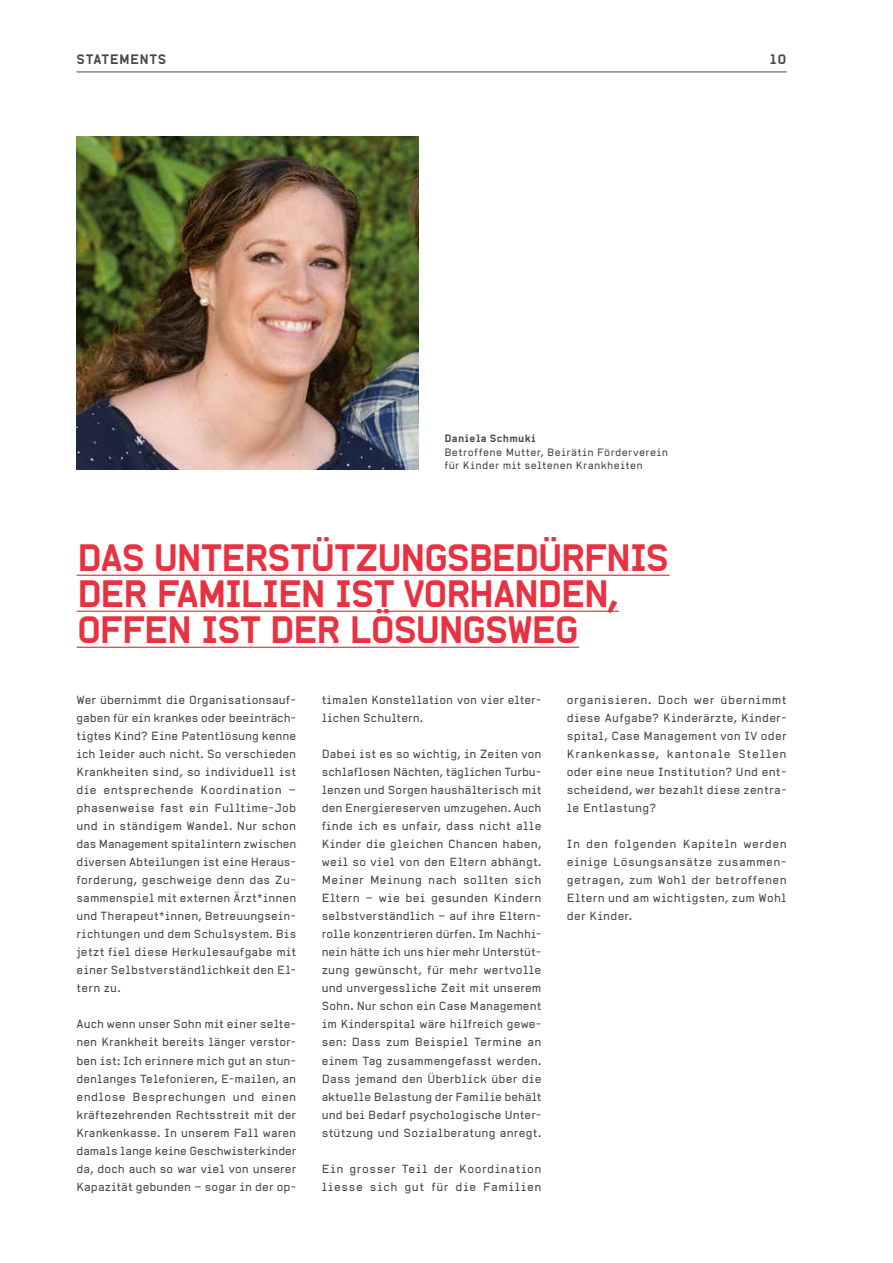
<style>
.page{position:relative;width:893px;height:1263px;background:#fff}
.page>*{position:absolute;margin:0;border:0;box-sizing:border-box;transform-origin:0 0}
.t1{font:700 37.5px/36px "Alpha Headline Pre";letter-spacing:-.055em;color:#e63241}
.t2{font:700 13.5px "Alpha Headline Pre";letter-spacing:.02em;color:#4b4744}
.t3{font:11.7px/18px "Alpha Headline Pre";letter-spacing:.01em;color:#4b4744;text-align:justify}
.t4{font:11.7px/18px "Alpha Headline Pre";letter-spacing:.045em;color:#4b4744}
.t5{font:10.5px/13.5px "Alpha Headline Pre";letter-spacing:.035em;color:#4b4744}
.t6{font:700 10.5px "Alpha Headline Pre";letter-spacing:.035em;color:#4b4744}
</style>
<div class="page">
<hr style="left:77px;top:575px;width:593px;height:1px;background:#e63241">
<hr style="left:77px;top:611px;width:542px;height:1px;background:#e63241">
<hr style="left:77px;top:647px;width:502px;height:1px;background:#e63241">
<img style="left:77px;top:136px;width:342px;height:333px">
<hr style="left:77px;top:72px;width:710px;height:1px;background:#4b4744">
<p class="t2" style="left:77px;top:51px;width:91px">STATEMENTS</p>
<p class="t2" style="left:769px;top:51px;width:19px">10</p>
<p class="t6" style="left:444px;top:432px;width:93px">Daniela Schmuki</p>
<p class="t5" style="left:444px;top:445px;width:225px">Betroffene Mutter, Beirätin Förderverein für Kinder mit seltenen Krankheiten</p>
<h1 class="t1" style="left:77px;top:539px;width:594px">DAS UNTERSTÜTZUNGSBEDÜRFNIS<br>DER FAMILIEN IST VORHANDEN,<br>OFFEN IST DER LÖSUNGSWEG</h1>
<p class="t3" style="left:77px;top:690px;width:221px;text-align:left">Wer übernimmt die Organisationsauf&shy;gaben für ein krankes oder beeinträch&shy;tigtes Kind? Eine Patentlösung kenne ich leider auch nicht. So verschieden Krankheiten sind, so individuell ist die entsprechende Koordination – phasenweise fast ein Fulltime-Job und in ständigem Wandel. Nur schon das Management spitalintern zwischen diversen Abteilungen ist eine Heraus&shy;forderung, geschweige denn das Zu&shy;sammenspiel mit externen Ärzt*innen und Therapeut*innen, Betreuungsein&shy;richtungen und dem Schulsystem. Bis jetzt fiel diese Herkulesaufgabe mit einer Selbstverständlichkeit den El&shy;tern zu.</p>
<p class="t3" style="left:77px;top:1015px;width:221px">Auch wenn unser Sohn mit einer selte&shy;nen Krankheit bereits länger verstor&shy;ben ist: Ich erinnere mich gut an stun&shy;denlanges Telefonieren, E-mailen, an endlose Besprechungen und einen kräftezehrenden Rechtsstreit mit der Krankenkasse. In unserem Fall waren damals lange keine Geschwisterkinder da, doch auch so war viel von unserer Kapazität gebunden – sogar in der op-</p>
<p class="t3" style="left:322px;top:690px;width:221px">timalen Konstellation von vier elter&shy;lichen Schultern.</p>
<p class="t3" style="left:322px;top:744px;width:221px">Dabei ist es so wichtig, in Zeiten von schlaflosen Nächten, täglichen Turbu&shy;lenzen und Sorgen haushälterisch mit den Energiereserven umzugehen. Auch finde ich es unfair, dass nicht alle Kinder die gleichen Chancen haben, weil so viel von den Eltern abhängt.<br>Meiner Meinung nach sollten sich Eltern – wie bei gesunden Kindern selbstverständlich – auf ihre Eltern&shy;rolle konzentrieren dürfen. Im Nachhi&shy;nein hätte ich uns hier mehr Unterstüt&shy;zung gewünscht, für mehr wertvolle und unvergessliche Zeit mit unserem Sohn. Nur schon ein Case Management im Kinderspital wäre hilfreich gewe&shy;sen: Dass zum Beispiel Termine an einem Tag zusammengefasst werden.<br>Dass jemand den Überblick über die aktuelle Belastung der Familie behält und bei Bedarf psychologische Unter&shy;stützung und Sozialberatung anregt.</p>
<p class="t4" style="left:322px;top:1159px;width:221px">Ein grosser Teil der Koordination liesse sich gut für die Familien</p>
<p class="t3" style="left:567px;top:690px;width:221px">organisieren. Doch wer übernimmt diese Aufgabe? Kinderärzte, Kinder&shy;spital, Case Management von IV oder Krankenkasse, kantonale Stellen oder eine neue Institution? Und ent&shy;scheidend, wer bezahlt diese zentra&shy;le Entlastung?</p>
<p class="t3" style="left:567px;top:835px;width:221px">In den folgenden Kapiteln werden einige Lösungsansätze zusammen&shy;getragen, zum Wohl der betroffenen Eltern und am wichtigsten, zum Wohl der Kinder.</p>
</div>
